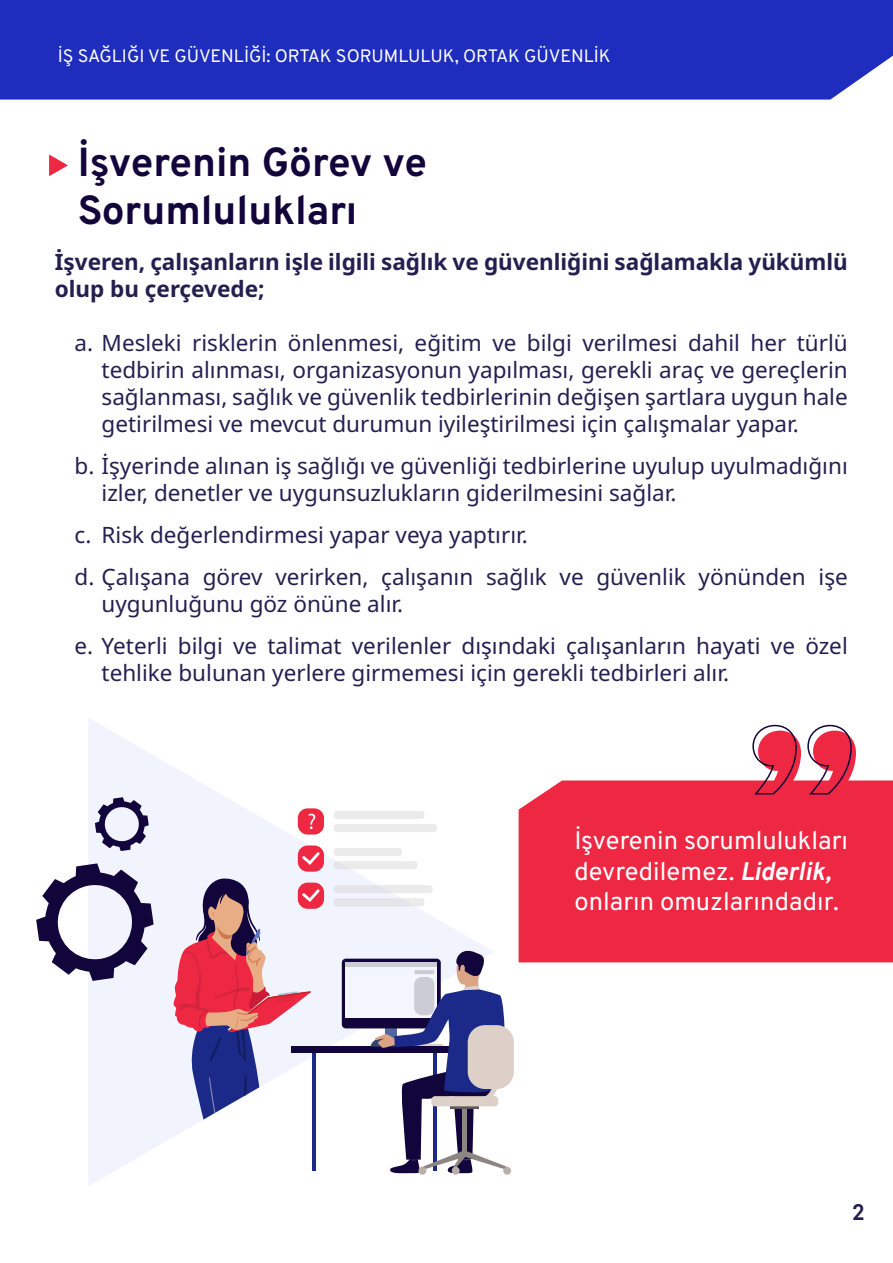
<style>
.page{position:relative;width:893px;height:1263px;background:#fff}
.page>*{position:absolute;margin:0;border:0;box-sizing:border-box;transform-origin:0 0}
.t1{font:800 231.9px "Izmir";color:#ee2742}
.t2{font:700 40.5px/48.6px "Overpass";color:#11053c}
.t3{font:25.5px/30.6px "Overpass";color:#fff}
.t4{font:22.5px/27px "Noto Sans";color:#251f50}
.t5{font:700 22.5px/27px "Noto Sans";color:#251f50}
.t6{font:600 22.5px "Izmir";color:#251f50}
.t7{font:18px "Overpass";letter-spacing:-.005em;color:#fff}
.s1{font-weight:700;font-style:italic}
</style>
<div class="page">
<svg style="left:88px;top:718px;width:398px;height:468px"></svg>
<svg style="left:36px;top:863px;width:118px;height:118px"></svg>
<svg style="left:95px;top:797px;width:54px;height:54px"></svg>
<div style="left:291px;top:1046px;width:168px;height:7px;background:#11053c"></div>
<div style="left:503px;top:1167px;width:8px;height:8px;background:#b9afaa;border-radius:50%"></div>
<svg style="left:342px;top:959px;width:99px;height:69px"></svg>
<div style="left:346px;top:962px;width:91px;height:55px;background:#f4f6ff"></div>
<div style="left:346px;top:962px;width:91px;height:5px;background:#cccdd4"></div>
<div style="left:468px;top:1025px;width:46px;height:64px;background:#dcd0c8;border-radius:17px"></div>
<svg style="left:371px;top:948px;width:136px;height:226px"></svg>
<div style="left:298px;top:845px;width:26px;height:27px;background:#ee2742;border-radius:10px"></div>
<div style="left:334px;top:811px;width:90px;height:8px;background:#ebebeb;border-radius:3px"></div>
<div style="left:334px;top:824px;width:103px;height:8px;background:#ebebeb;border-radius:3px"></div>
<div style="left:298px;top:808px;width:26px;height:26px;background:#ee2742;border-radius:10px"></div>
<div style="left:334px;top:848px;width:68px;height:8px;background:#ebebeb;border-radius:3px"></div>
<div style="left:334px;top:861px;width:84px;height:8px;background:#ebebeb;border-radius:3px"></div>
<div style="left:334px;top:885px;width:99px;height:8px;background:#e4e5ea;border-radius:3px"></div>
<div style="left:334px;top:898px;width:90px;height:8px;background:#e4e5ea;border-radius:3px"></div>
<div style="left:298px;top:883px;width:26px;height:26px;background:#ee2742;border-radius:10px"></div>
<svg style="left:302px;top:852px;width:18px;height:13px"></svg>
<svg style="left:308px;top:814px;width:7px;height:15px"></svg>
<svg style="left:174px;top:878px;width:146px;height:307px"></svg>
<div style="left:519px;top:780px;width:374px;height:182px;background:#ee2742"></div>
<svg style="left:752px;top:724px;width:100px;height:72px"></svg>
<div style="left:0;top:0;width:893px;height:100px;background:#1e2dbe"></div>
<svg style="left:49px;top:154px;width:19px;height:22px"></svg>
<p class="t7" style="left:58px;top:41px;width:554px">İŞ SAĞLIĞI VE GÜVENLİĞİ: ORTAK SORUMLULUK, ORTAK GÜVENLİK</p>
<h2 class="t2" style="left:78px;top:136px;width:351px">İşverenin Görev ve<br>Sorumlulukları</h2>
<p class="t5" style="left:55px;top:249px;width:794px">İşveren, çalışanların işle ilgili sağlık ve güvenliğini sağlamakla yükümlü olup bu çerçevede;</p>
<p class="t4" style="left:102px;top:330px;width:748px;text-align:justify;text-indent:-27px">a. Mesleki risklerin önlenmesi, eğitim ve bilgi verilmesi dahil her türlü tedbirin alınması, organizasyonun yapılması, gerekli araç ve gereçlerin sağlanması, sağlık ve güvenlik tedbirlerinin değişen şartlara uygun hale getirilmesi ve mevcut durumun iyileştirilmesi için çalışmalar yapar.</p>
<p class="t4" style="left:102px;top:453px;width:748px;text-indent:-27px">b. İşyerinde alınan iş sağlığı ve güvenliği tedbirlerine uyulup uyulmadığını izler, denetler ve uygunsuzlukların giderilmesini sağlar.</p>
<p class="t4" style="left:75px;top:514px;width:775px;line-height:42px">c. Risk değerlendirmesi yapar veya yaptırır.<br>d. Çalışana görev verirken, çalışanın sağlık ve güvenlik yönünden işe</p>
<p class="t4" style="left:75px;top:583px;width:775px;line-height:42px;text-indent:27px">uygunluğunu göz önüne alır.<br>e. Yeterli bilgi ve talimat verilenler dışındaki çalışanların hayati ve özel</p>
<p class="t4" style="left:102px;top:660px;width:629px">tehlike bulunan yerlere girmemesi için gerekli tedbirleri alır.</p>
<h1 class="t1" style="left:867px;top:883px;width:121px;rotate:-180deg">“</h1>
<p class="t3" style="left:575px;top:824px;width:275px">İşverenin sorumlulukları devredilemez. <span class="s1">Liderlik, </span>onların omuzlarındadır.</p>
<p class="t6" style="left:852px;top:1196px;width:14px">2</p>
</div>
